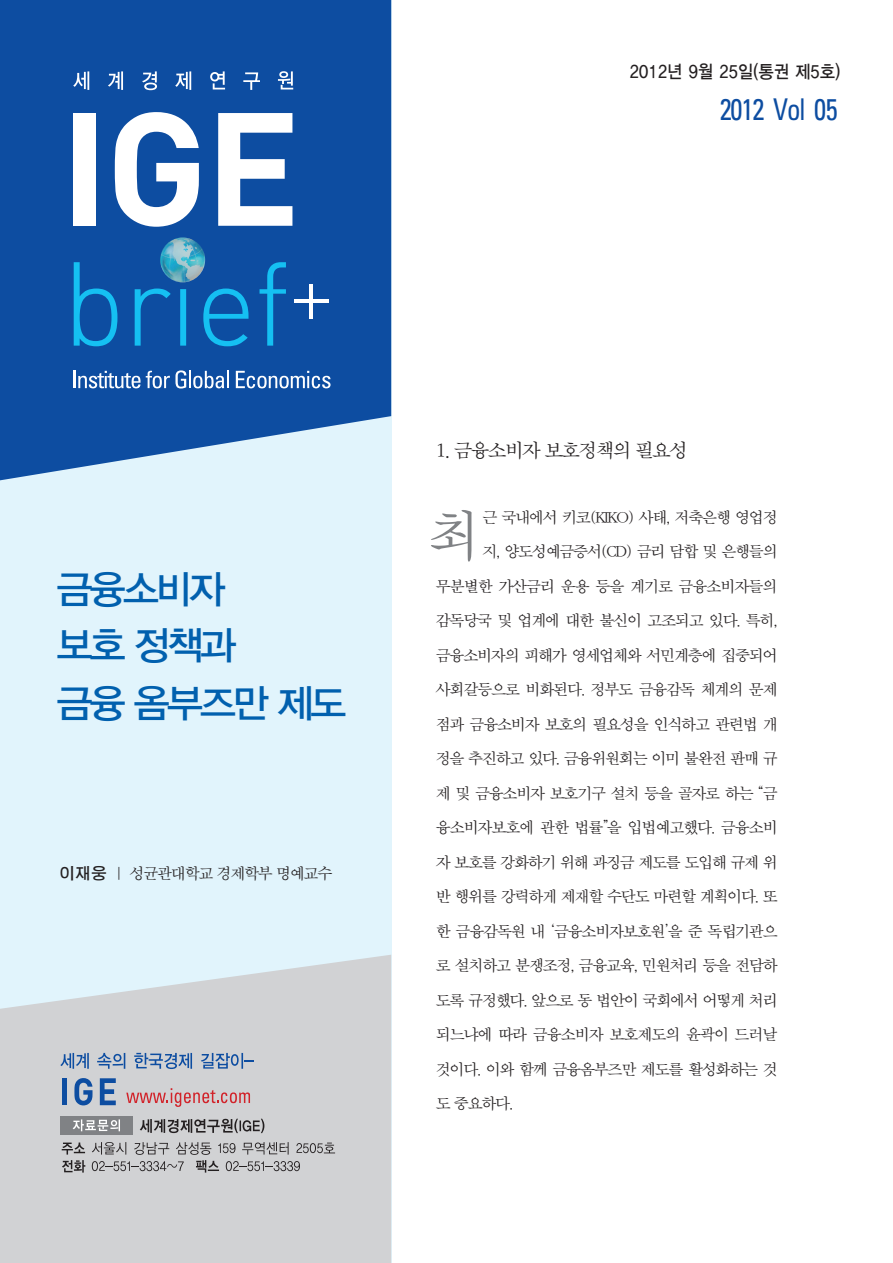
<style>
.page{position:relative;width:893px;height:1263px;background:#fff}
.page>*{position:absolute;margin:0;border:0;box-sizing:border-box;transform-origin:0 0}
.t1{font:55.5px "SMSS Myung Jo 10 Std";color:#808285}
.t2{font:39px/57px "YDIYGO330";letter-spacing:-.07em;color:#0160ae}
.t3{font:condensed 30px "Univers";letter-spacing:-.04em;color:#0d4da1;scale:.9 1}
.t4{font:19.5px "SMSS Myung Jo 10 Std";letter-spacing:-.125em;color:#231f20}
.t5{font:18px "YDIYGO330";letter-spacing:.02em;color:#231f20;scale:.9 1}
.t6{font:15.75px "SMSS Myung Jo 10 Std";letter-spacing:-.125em;color:#231f20}
.s1{font-family:"SMT Gothic Std"}
</style>
<div class="page">
<div style="left:0;top:0;width:391px;height:1263px;background:#e1f4fc"></div>
<svg style="left:0;top:955px;width:391px;height:308px;background:#d2d5d7"></svg>
<svg style="left:0;top:0;width:391px;height:480px;background:#1f5ba8"></svg>
<div style="left:73px;top:113px;width:22px;height:113px;background:#fff"></div>
<svg style="left:115px;top:112px;width:84px;height:115px;background:#98b3d7"></svg>
<svg style="left:218px;top:113px;width:74px;height:113px;background:#a9bfdd"></svg>
<svg style="left:74px;top:262px;width:43px;height:84px;background:#0f70b9"></svg>
<svg style="left:135px;top:288px;width:36px;height:58px;background:#0e67b3"></svg>
<svg style="left:179px;top:282px;width:8px;height:64px"></svg>
<svg style="left:203px;top:288px;width:45px;height:58px;background:#0f74bc"></svg>
<svg style="left:259px;top:262px;width:27px;height:84px;background:#0f6db7"></svg>
<hr style="left:294px;top:299px;width:35px;height:4px;background:#fff">
<hr style="left:309px;top:284px;width:4px;height:34px;background:#fff">
<img style="left:160px;top:237px;width:45px;height:45px;border-radius:22px">
<svg style="left:73px;top:370px;width:156px;height:18px;background:#5a85be"></svg>
<svg style="left:236px;top:371px;width:95px;height:17px;background:#5783bd"></svg>
<svg style="left:73px;top:71px;width:16px;height:19px"></svg>
<svg style="left:108px;top:71px;width:15px;height:19px"></svg>
<svg style="left:142px;top:71px;width:15px;height:19px"></svg>
<svg style="left:175px;top:71px;width:16px;height:19px"></svg>
<svg style="left:210px;top:71px;width:15px;height:18px"></svg>
<svg style="left:243px;top:72px;width:17px;height:18px"></svg>
<svg style="left:278px;top:71px;width:15px;height:18px"></svg>
<svg style="left:140px;top:1119px;width:124px;height:14px;background:#908f90"></svg>
<svg style="left:62px;top:1142px;width:23px;height:12px"></svg>
<svg style="left:62px;top:1160px;width:23px;height:12px"></svg>
<svg style="left:92px;top:1142px;width:243px;height:30px;background:#b5b5b7"></svg>
<svg style="left:60px;top:1053px;width:29px;height:16px"></svg>
<svg style="left:97px;top:1053px;width:28px;height:16px"></svg>
<svg style="left:134px;top:1053px;width:58px;height:16px"></svg>
<svg style="left:201px;top:1053px;width:53px;height:16px"></svg>
<div style="left:62px;top:1078px;width:5px;height:27px;background:#0d4da1"></div>
<svg style="left:74px;top:1078px;width:19px;height:27px"></svg>
<svg style="left:100px;top:1078px;width:16px;height:27px"></svg>
<svg style="left:126px;top:1088px;width:124px;height:19px;background:#d1abae"></svg>
<div style="left:61px;top:1116px;width:72px;height:18px;background:#808285"></div>
<svg style="left:73px;top:1119px;width:47px;height:12px"></svg>
<p class="t5" style="left:630px;top:61px;width:236px">2012년 9월 25일(통권 제5호)</p>
<h3 class="t3" style="left:720px;top:90px;width:133px">2012 Vol 05</h3>
<h2 class="t2" style="left:57px;top:562px;width:291px">금융소비자<br>보호 정책과<br>금융 옴부즈만 제도</h2>
<p class="t6" style="left:60px;top:865px;width:275px"><span class="s1">이재웅</span> ｜ 성균관대학교 경제학부 명예교수</p>
<p class="t4" style="left:435px;top:440px;width:255px">1. 금융소비자 보호정책의 필요성</p>
<h1 class="t1" style="left:426px;top:507px;width:57px">최</h1>
<p class="t6" style="left:482px;top:509px;width:298px">근 국내에서 키코(KIKO) 사태, 저축은행 영업정</p>
<p class="t6" style="left:482px;top:544px;width:298px">지, 양도성예금증서(CD) 금리 담합 및 은행들의</p>
<p class="t6" style="left:435px;top:578px;width:344px">무분별한 가산금리 운용 등을 계기로 금융소비자들의</p>
<p class="t6" style="left:435px;top:613px;width:344px">감독당국 및 업계에 대한 불신이 고조되고 있다. 특히,</p>
<p class="t6" style="left:435px;top:647px;width:344px">금융소비자의 피해가 영세업체와 서민계층에 집중되어</p>
<p class="t6" style="left:435px;top:682px;width:344px">사회갈등으로 비화된다. 정부도 금융감독 체계의 문제</p>
<p class="t6" style="left:435px;top:716px;width:344px">점과 금융소비자 보호의 필요성을 인식하고 관련법 개</p>
<p class="t6" style="left:435px;top:750px;width:344px">정을 추진하고 있다. 금융위원회는 이미 불완전 판매 규</p>
<p class="t6" style="left:435px;top:785px;width:344px">제 및 금융소비자 보호기구 설치 등을 골자로 하는 “금</p>
<p class="t6" style="left:435px;top:819px;width:344px">융소비자보호에 관한 법률”을 입법예고했다. 금융소비</p>
<p class="t6" style="left:435px;top:854px;width:344px">자 보호를 강화하기 위해 과징금 제도를 도입해 규제 위</p>
<p class="t6" style="left:435px;top:888px;width:344px">반 행위를 강력하게 제재할 수단도 마련할 계획이다. 또</p>
<p class="t6" style="left:435px;top:923px;width:344px">한 금융감독원 내 ‘금융소비자보호원’을 준 독립기관으</p>
<p class="t6" style="left:435px;top:957px;width:344px">로 설치하고 분쟁조정, 금융교육, 민원처리 등을 전담하</p>
<p class="t6" style="left:435px;top:992px;width:344px">도록 규정했다. 앞으로 동 법안이 국회에서 어떻게 처리</p>
<p class="t6" style="left:435px;top:1026px;width:344px">되느냐에 따라 금융소비자 보호제도의 윤곽이 드러날</p>
<p class="t6" style="left:435px;top:1061px;width:344px">것이다. 이와 함께 금융옴부즈만 제도를 활성화하는 것</p>
<p class="t6" style="left:435px;top:1095px;width:80px">도 중요하다.</p>
</div>
